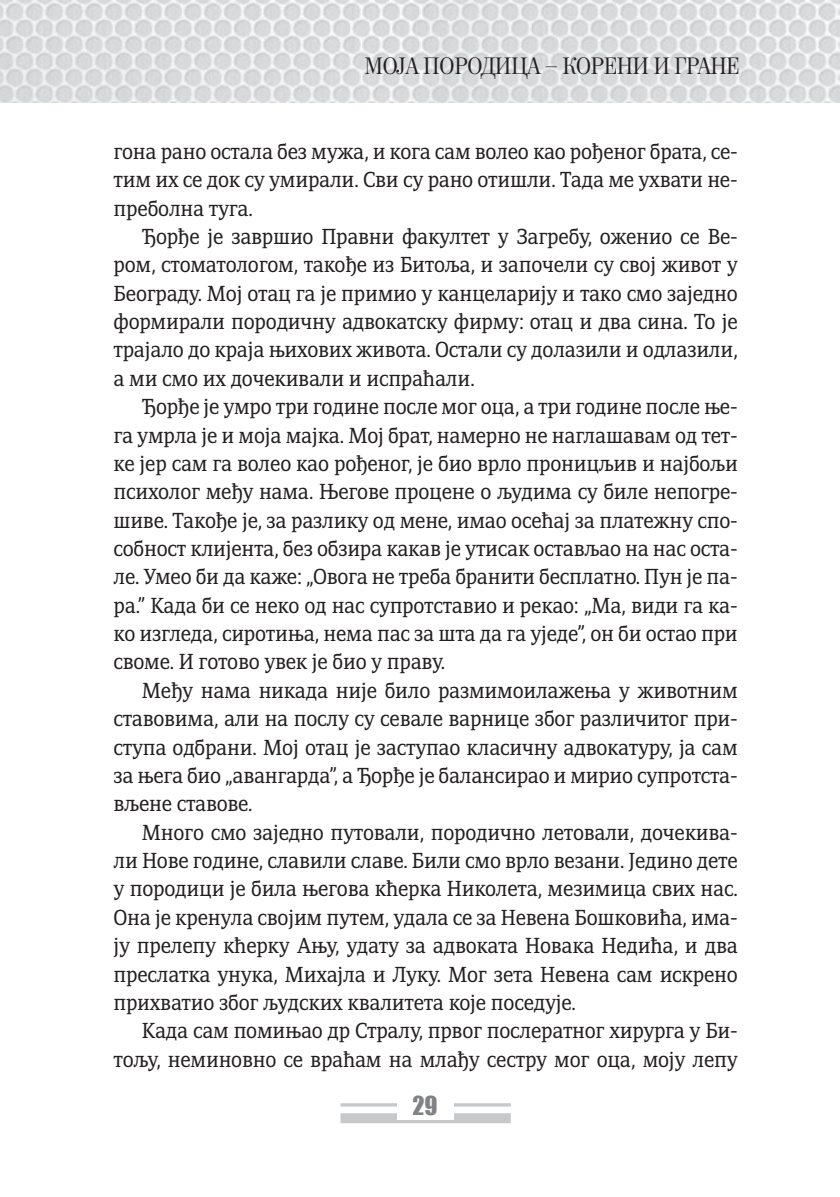
<style>
.page{position:relative;width:840px;height:1197px;background:#fff}
.page>*{position:absolute;margin:0;border:0;box-sizing:border-box;transform-origin:0 0}
.t1{font:24px "Impact";color:#808285}
.t2{font:22px "Neoplanta BG";letter-spacing:-.025em;color:#231f20}
.t3{font:21px/28.4px "Adamant BG";letter-spacing:-.015em;color:#231f20;text-align:justify;scale:.9 1}
</style>
<div class="page">
<hr style="left:340px;top:1103px;width:170px;height:3px;background:#c7c8ca">
<div style="left:340px;top:1113px;width:170px;height:10px;background:#c7c8ca"></div>
<div style="left:396px;top:1091px;width:57px;height:28px;background:#fff"></div>
<img style="left:0;top:0;width:839px;height:102px">
<p class="t2" style="left:364px;top:52px;width:376px">МОЈА ПОРОДИЦА – КОРЕНИ И ГРАНЕ</p>
<p class="t3" style="left:113px;top:137px;width:694px">гона рано остала без мужа, и кога сам волео као рођеног брата, се&shy;тим их се док су умирали. Сви су рано отишли. Тада ме ухвати не&shy;преболна туга.</p>
<p class="t3" style="left:113px;top:222px;width:694px;text-indent:28px">Ђорђе је завршио Правни факултет у Загребу, оженио се Ве&shy;ром, стоматологом, такође из Битоља, и започели су свој живот у Београду. Мој отац га је примио у канцеларију и тако смо заједно формирали породичну адвокатску фирму: отац и два сина. То је трајало до краја њихових живота. Остали су долазили и одлазили, а ми смо их дочекивали и испраћали.</p>
<p class="t3" style="left:113px;top:392px;width:695px;text-indent:28px">Ђорђе је умро три године после мог оца, а три године после ње&shy;га умрла је и моја мајка. Мој брат, намерно не наглашавам од тет&shy;ке јер сам га волео као рођеног, је био врло проницљив и најбољи психолог међу нама. Његове процене о људима су биле непогре&shy;шиве. Такође је, за разлику од мене, имао осећај за платежну спо&shy;собност клијента, без обзира какав је утисак остављао на нас оста&shy;ле. Умео би да каже: „Овога не треба бранити бесплатно. Пун је па&shy;ра.” Када би се неко од нас супротставио и рекао: „Ма, види га ка&shy;ко изгледа, сиротиња, нема пас за шта да га уједе”, он би остао при своме. И готово увек је био у праву.</p>
<p class="t3" style="left:113px;top:676px;width:694px;text-indent:28px">Међу нама никада није било размимоилажења у животним ставовима, али на послу су севале варнице због различитог при&shy;ступа одбрани. Мој отац је заступао класичну адвокатуру, ја сам за њега био „авангарда”, а Ђорђе је балансирао и мирио супротста&shy;вљене ставове.</p>
<p class="t3" style="left:113px;top:817px;width:694px;text-indent:28px">Много смо заједно путовали, породично летовали, дочекива&shy;ли Нове године, славили славе. Били смо врло везани. Једино дете у породици је била његова кћерка Николета, мезимица свих нас.<br>Она је кренула својим путем, удала се за Невена Бошковића, има&shy;ју прелепу кћерку Ању, удату за адвоката Новака Недића, и два преслатка унука, Михајла и Луку. Мог зета Невена сам искрено прихватио због људских квалитета које поседује.</p>
<p class="t3" style="left:113px;top:1016px;width:694px;text-align:right">Када сам помињао др Стралу, првог послератног хирурга у Би&shy;тољу, неминовно се враћам на млађу сестру мог оца, моју лепу</p>
<p class="t1" style="left:412px;top:1086px;width:27px">29</p>
</div>
